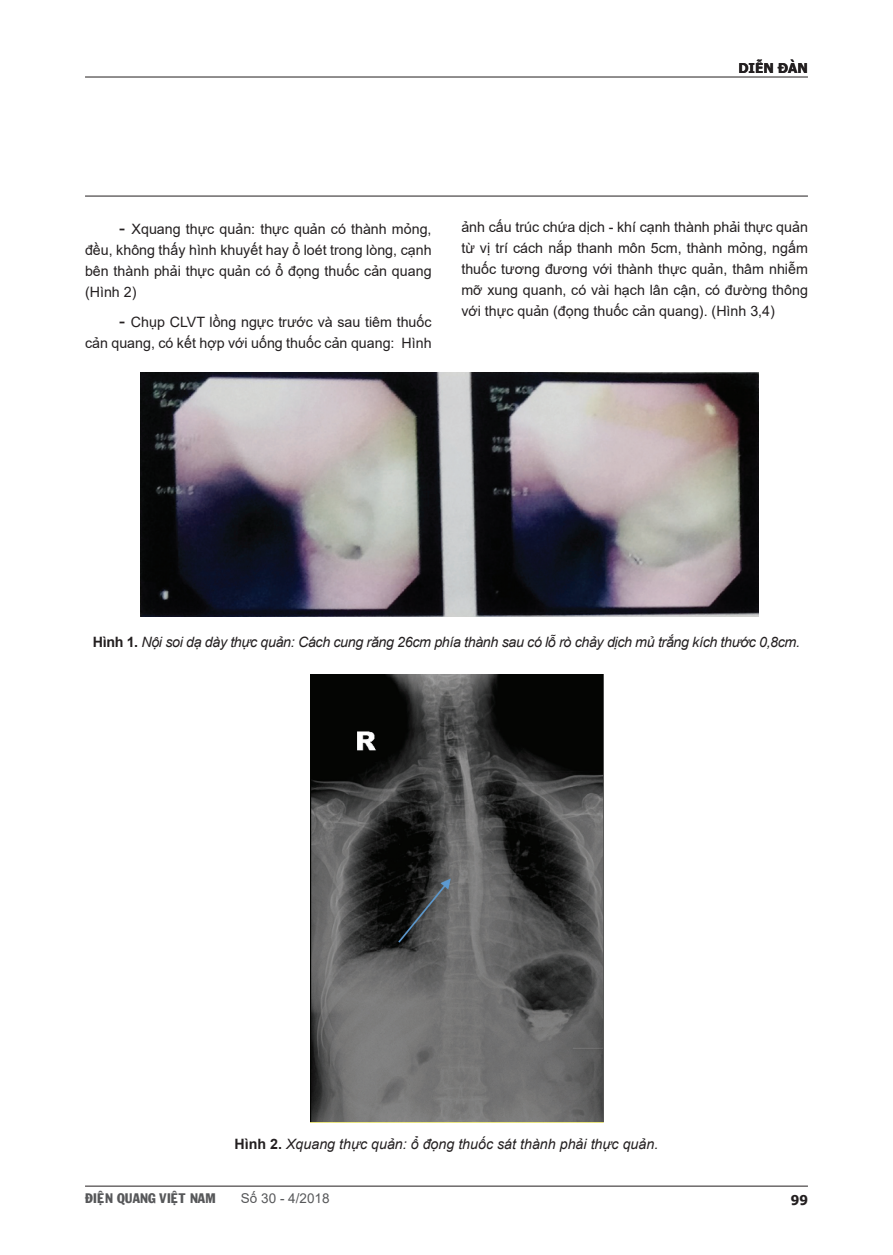
<style>
.page{position:relative;width:893px;height:1255px;background:#fff}
.page>*{position:absolute;margin:0;border:0;box-sizing:border-box;transform-origin:0 0}
.List_Paragraph{font:14.25px/21px "Arial";color:#231f20;text-align:justify}
.List_Paragraph-2{font:italic 14.25px "Arial";letter-spacing:-.025em;color:#231f20}
.List_Paragraph-3{font:italic 14.25px "Arial";color:#231f20}
.t1{font:13.5px "VNI Franko";color:#57585a}
.t2{font:13.5px "Arial";color:#57585a}
.t3{font:700 13.5px "Tahoma";color:#231f20}
.s1{font-size:18px}
.s2{font-weight:700;font-style:normal}
</style>
<div class="page">
<hr style="left:85px;top:1185px;width:723px;height:1px;background:#231f20">
<hr style="left:85px;top:77px;width:723px;height:1px;background:#231f20">
<hr style="left:85px;top:196px;width:723px;height:1px;background:#231f20">
<img style="left:310px;top:675px;width:293px;height:447px">
<img style="left:140px;top:373px;width:618px;height:244px">
<p class="t3" style="left:738px;top:59px;width:71px">DIỄN ĐÀN</p>
<p class="List_Paragraph" style="left:85px;top:219px;width:348px;text-indent:34px"><span class="s1">-</span> Xquang thực quản: thực quản có thành mỏng, đều, không thấy hình khuyết hay ổ loét trong lòng, cạnh bên thành phải thực quản có ổ đọng thuốc cản quang (Hình 2)</p>
<p class="List_Paragraph" style="left:85px;top:311px;width:348px;text-align:right"><span class="s1">-</span> Chụp CLVT lồng ngực trước và sau tiêm thuốc<br>cản quang, có kết hợp với uống thuốc cản quang: Hình</p>
<p class="List_Paragraph" style="left:461px;top:216px;width:348px">ảnh cấu trúc chứa dịch - khí cạnh thành phải thực quản từ vị trí cách nắp thanh môn 5cm, thành mỏng, ngấm thuốc tương đương với thành thực quản, thâm nhiễm mỡ xung quanh, có vài hạch lân cận, có đường thông với thực quản (đọng thuốc cản quang). (Hình 3,4)</p>
<p class="List_Paragraph-2" style="left:93px;top:632px;width:709px"><span class="s2">Hình 1.</span> Nội soi dạ dày thực quản: Cách cung răng 26cm phía thành sau có lỗ rò chảy dịch mủ trắng kích thước 0,8cm.</p>
<p class="List_Paragraph-3" style="left:235px;top:1134px;width:425px"><span class="s2">Hình 2.</span> Xquang thực quản: ổ đọng thuốc sát thành phải thực quản.</p>
<p class="t1" style="left:85px;top:1187px;width:132px">ÑIEÄN QUANG VIEÄT NAM</p>
<p class="t2" style="left:241px;top:1188px;width:90px">Số 30 - 4/2018</p>
<p class="t3" style="left:791px;top:1190px;width:19px">99</p>
</div>
